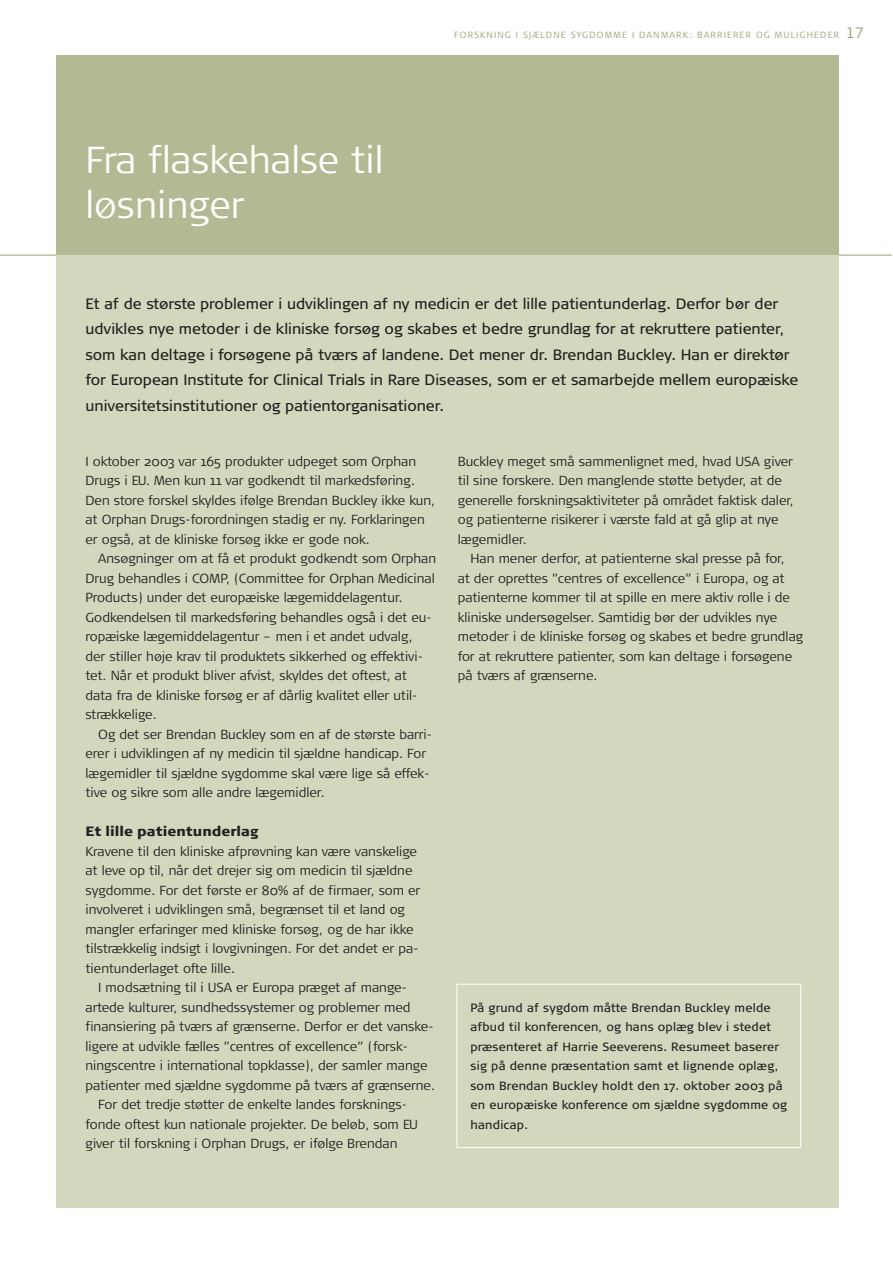
<style>
.page{position:relative;width:893px;height:1263px;background:#fff}
.page>*{position:absolute;margin:0;border:0;box-sizing:border-box;transform-origin:0 0}
.t1{font:300 37.5px/45px "Signa Normal";color:#fff}
.t2{font:15px/25.5px "Signa Normal";color:#231f20}
.t3{font:900 13.5px "Signa Normal";color:#231f20}
.t4{font:300 13.2px/19.5px "Signa Normal";color:#231f20}
.t5{font:12px/19.5px "Signa Normal";letter-spacing:.02em;color:#231f20}
.t6{font:300 9px "Signa Column";letter-spacing:.12em;color:#9ea374}
.s1{font-size:15px}
</style>
<div class="page">
<hr style="left:0;top:255px;width:891px;height:1px;background:#9ea374">
<div style="left:56px;top:55px;width:782px;height:1153px;background:#d4d7be"></div>
<div style="left:56px;top:55px;width:782px;height:200px;background:#b5b993"></div>
<div style="left:456px;top:984px;width:345px;height:164px;border:1px solid #fff"></div>
<h1 class="t1" style="left:85px;top:141px;width:299px">Fra flaskehalse til løsninger</h1>
<p class="t6" style="left:454px;top:32px;width:411px">FORSKNING I SJÆLDNE SYGDOMME I DANMARK: BARRIERER OG MULIGHEDER <span class="s1">17</span></p>
<p class="t2" style="left:85px;top:293px;width:714px">Et af de største problemer i udviklingen af ny medicin er det lille patientunderlag. Derfor bør der udvikles nye metoder i de kliniske forsøg og skabes et bedre grundlag for at rekruttere patienter, som kan deltage i forsøgene på tværs af landene. Det mener dr. Brendan Buckley. Han er direktør for European Institute for Clinical Trials in Rare Diseases, som er et samarbejde mellem europæiske universitetsinstitutioner og patientorganisationer.</p>
<p class="t4" style="left:85px;top:453px;width:351px">I oktober 2003 var 165 produkter udpeget som Orphan Drugs i EU. Men kun 11 var godkendt til markedsføring.<br>Den store forskel skyldes ifølge Brendan Buckley ikke kun, at Orphan Drugs-forordningen stadig er ny. Forklaringen er også, at de kliniske forsøg ikke er gode nok.</p>
<p class="t4" style="left:85px;top:550px;width:352px;text-indent:13px">Ansøgninger om at få et produkt godkendt som Orphan Drug behandles i COMP, (Committee for Orphan Medicinal Products) under det europæiske lægemiddelagentur.<br>Godkendelsen til markedsføring behandles også i det eu&shy;ropæiske lægemiddelagentur – men i et andet udvalg,<br>der stiller høje krav til produktets sikkerhed og effektivi&shy;tet. Når et produkt bliver afvist, skyldes det oftest, at data fra de kliniske forsøg er af dårlig kvalitet eller util&shy;strækkelige.</p>
<p class="t4" style="left:85px;top:726px;width:348px;text-indent:13px">Og det ser Brendan Buckley som en af de største barri&shy;erer i udviklingen af ny medicin til sjældne handicap. For lægemidler til sjældne sygdomme skal være lige så effek&shy;tive og sikre som alle andre lægemidler.</p>
<p class="t3" style="left:85px;top:827px;width:174px">Et lille patientunderlag</p>
<p class="t4" style="left:85px;top:843px;width:336px">Kravene til den kliniske afprøvning kan være vanskelige at leve op til, når det drejer sig om medicin til sjældne sygdomme. For det første er 80% af de firmaer, som er involveret i udviklingen små, begrænset til et land og mangler erfaringer med kliniske forsøg, og de har ikke tilstrækkelig indsigt i lovgivningen. For det andet er pa&shy;tientunderlaget ofte lille.</p>
<p class="t4" style="left:98px;top:979px;width:310px">I modsætning til i USA er Europa præget af mange-</p>
<p class="t4" style="left:85px;top:999px;width:326px">artede kulturer, sundhedssystemer og problemer med</p>
<p class="t4" style="left:85px;top:1018px;width:350px">finansiering på tværs af grænserne. Derfor er det vanske-</p>
<p class="t4" style="left:85px;top:1038px;width:324px">ligere at udvikle fælles ”centres of excellence” (forsk-</p>
<p class="t4" style="left:85px;top:1057px;width:343px">ningscentre i international topklasse), der samler mange</p>
<p class="t4" style="left:85px;top:1077px;width:351px">patienter med sjældne sygdomme på tværs af grænserne.</p>
<p class="t4" style="left:98px;top:1096px;width:310px">For det tredje støtter de enkelte landes forsknings-</p>
<p class="t4" style="left:85px;top:1116px;width:334px">fonde oftest kun nationale projekter. De beløb, som EU</p>
<p class="t4" style="left:85px;top:1135px;width:313px">giver til forskning i Orphan Drugs, er ifølge Brendan</p>
<p class="t4" style="left:457px;top:453px;width:337px">Buckley meget små sammenlignet med, hvad USA giver til sine forskere. Den manglende støtte betyder, at de generelle forskningsaktiviteter på området faktisk daler, og patienterne risikerer i værste fald at gå glip at nye lægemidler.</p>
<p class="t4" style="left:457px;top:550px;width:347px;text-indent:13px">Han mener derfor, at patienterne skal presse på for,<br>at der oprettes ”centres of excellence” i Europa, og at patienterne kommer til at spille en mere aktiv rolle i de kliniske undersøgelser. Samtidig bør der udvikles nye metoder i de kliniske forsøg og skabes et bedre grundlag for at rekruttere patienter, som kan deltage i forsøgene på tværs af grænserne.</p>
<p class="t5" style="left:470px;top:999px;width:318px">På grund af sygdom måtte Brendan Buckley melde afbud til konferencen, og hans oplæg blev i stedet præsenteret af Harrie Seeverens. Resumeet baserer sig på denne præsentation samt et lignende oplæg, som Brendan Buckley holdt den 17. oktober 2003 på en europæiske konference om sjældne sygdomme og handicap.</p>
</div>
